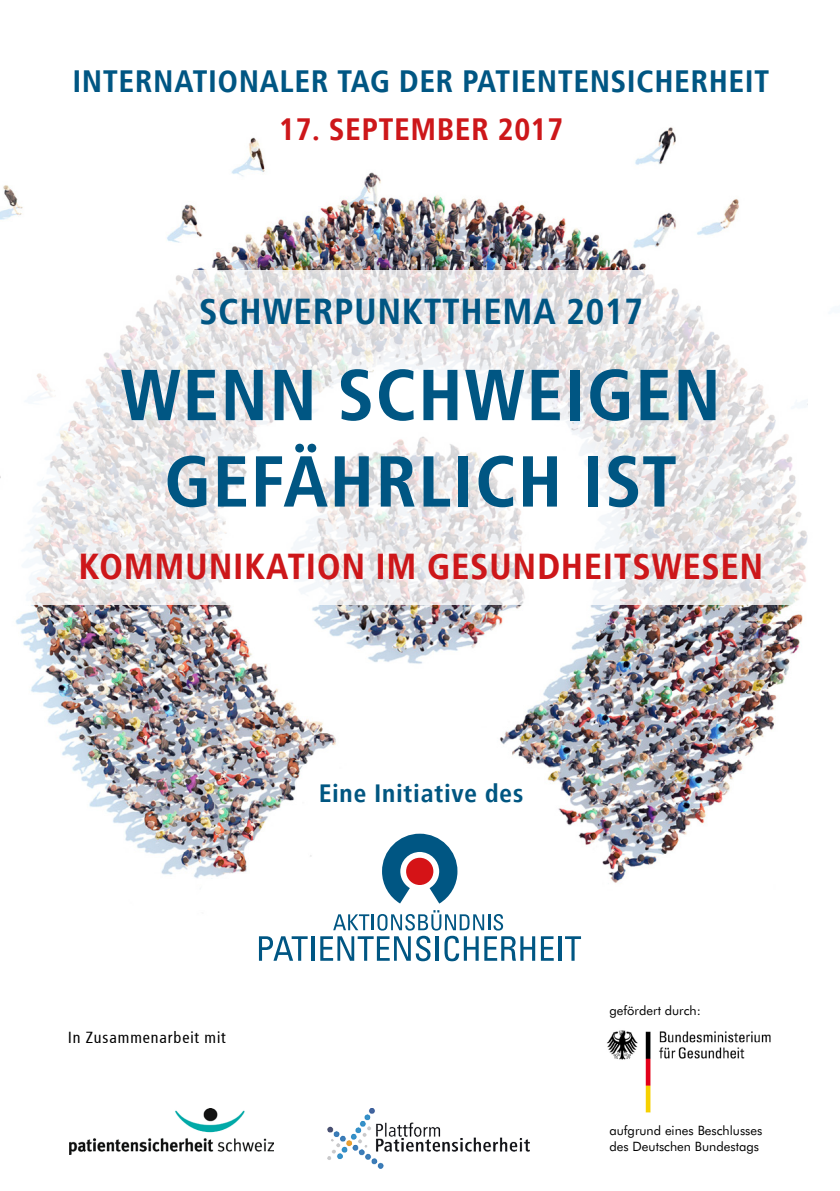
<style>
.page{position:relative;width:840px;height:1191px;background:#fff}
.page>*{position:absolute;margin:0;border:0;box-sizing:border-box;transform-origin:0 0}
.t1{font:700 72px/86.4px "Transit Offc";letter-spacing:.01em;color:#005683;text-align:center}
.t2{font:700 36px "Transit Offc";letter-spacing:.01em;color:#cd171a}
.t3{font:700 36px "Transit Offc";letter-spacing:.01em;color:#005683}
.t4{font:700 30.8px "Transit Offc";letter-spacing:.01em;color:#005683}
.t5{font:700 30.8px "Transit Offc";letter-spacing:.01em;color:#cd171a}
.t6{font:700 25px "Transit Offc";letter-spacing:.02em;color:#005681}
.t7{font:16px "Transit Offc";letter-spacing:.02em;color:#000}
.t8{font:12.8px/15.4px "Futura BT";color:#000}
</style>
<div class="page">
<img style="left:0;top:127px;width:803px;height:814px">
<svg style="left:259px;top:936px;width:48px;height:24px"></svg>
<hr style="left:311px;top:936px;width:3px;height:24px;background:#005683">
<hr style="left:558px;top:936px;width:3px;height:24px;background:#005683">
<svg style="left:564px;top:936px;width:16px;height:24px"></svg>
<svg style="left:320px;top:824px;width:233px;height:137px"></svg>
<div style="left:406px;top:857px;width:27px;height:28px;background:#d51317;border-radius:50%"></div>
<img style="left:69px;top:1109px;width:204px;height:45px">
<img style="left:327px;top:1108px;width:202px;height:60px">
<svg style="left:0;top:271px;width:808px;height:334px"></svg>
<img style="left:607px;top:1030px;width:164px;height:83px">
<div style="left:0;top:746px;width:30px;height:127px;background:#fff"></div>
<h3 class="t4" style="left:73px;top:62px;width:698px">INTERNATIONALER TAG DER PATIENTENSICHERHEIT</h3>
<h3 class="t5" style="left:279px;top:110px;width:285px">17. SEPTEMBER 2017</h3>
<h2 class="t3" style="left:199px;top:288px;width:445px">SCHWERPUNKTTHEMA 2017</h2>
<h1 class="t1" style="left:121px;top:350px;width:602px">WENN SCHWEIGEN<br>GEFÄHRLICH IST</h1>
<h2 class="t2" style="left:79px;top:543px;width:686px">KOMMUNIKATION IM GESUNDHEITSWESEN</h2>
<p class="t7" style="left:68px;top:1027px;width:160px">In Zusammenarbeit mit</p>
<h3 class="t6" style="left:319px;top:777px;width:206px">EINE INITIATIVE DES</h3>
<p class="t8" style="left:609px;top:1002px;width:93px">gefördert durch:</p>
<p class="t8" style="left:609px;top:1123px;width:154px">aufgrund eines Beschlusses des Deutschen Bundestags</p>
</div>
